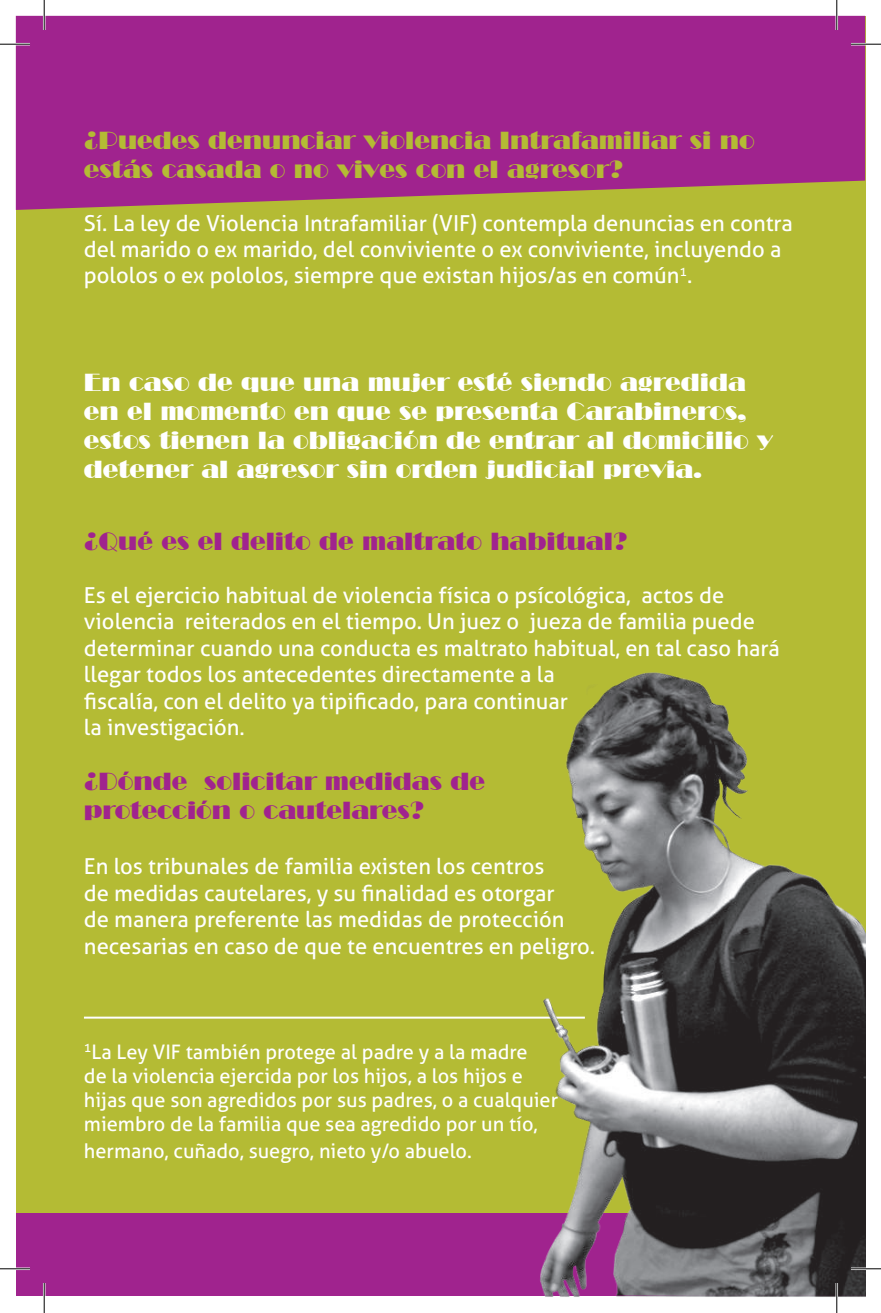
<style>
.page{position:relative;width:881px;height:1313px;background:#fff}
.page>*{position:absolute;margin:0;border:0;box-sizing:border-box;transform-origin:0 0}
.t1{font:24px/28.8px "Broadway BT";color:#fff}
.t2{font:24px/28.8px "Broadway BT";color:#a0238e}
.t3{font:24px/28.8px "Broadway BT";color:#b4bb34}
.t4{font:22px/26.4px "Aller";color:#fff}
.t5{font:20px/24px "Aller";color:#fff}
</style>
<div class="page">
<div style="left:16px;top:16px;width:849px;height:1274px;background:#b4bb34"></div>
<svg style="left:16px;top:16px;width:849px;height:194px;background:#a12e87"></svg>
<hr style="left:84px;top:1016px;width:500px;height:2px;background:#fff">
<div style="left:16px;top:1213px;width:849px;height:82px;background:#a0238e"></div>
<img style="left:534px;top:672px;width:331px;height:625px">
<hr style="left:0;top:43px;width:30px;height:2px;background:#fff">
<hr style="left:850px;top:43px;width:30px;height:2px;background:#fff">
<hr style="left:0;top:1267px;width:30px;height:2px;background:#fff">
<hr style="left:850px;top:1267px;width:30px;height:2px;background:#fff">
<hr style="left:43px;top:0;width:2px;height:30px;background:#fff">
<hr style="left:43px;top:1282px;width:2px;height:30px;background:#fff">
<hr style="left:835px;top:0;width:2px;height:30px;background:#fff">
<hr style="left:835px;top:1282px;width:2px;height:30px;background:#fff">
<hr style="left:0;top:44px;width:30px;height:1px;background:#000">
<hr style="left:850px;top:44px;width:30px;height:1px;background:#000">
<hr style="left:0;top:1268px;width:30px;height:1px;background:#000">
<hr style="left:850px;top:1268px;width:30px;height:1px;background:#000">
<hr style="left:44px;top:0;width:1px;height:30px;background:#000">
<hr style="left:44px;top:1282px;width:1px;height:30px;background:#000">
<hr style="left:836px;top:0;width:1px;height:30px;background:#000">
<hr style="left:836px;top:1282px;width:1px;height:30px;background:#000">
<p class="t3" style="left:84px;top:126px;width:672px">¿Puedes denunciar violencia Intrafamiliar si no estás casada o no vives con el agresor?</p>
<p class="t4" style="left:84px;top:209px;width:710px">Sí. La ley de Violencia Intrafamiliar (VIF) contempla denuncias en contra del marido o ex marido, del conviviente o ex conviviente, incluyendo a pololos o ex pololos, siempre que existan hijos/as en común<sup>1</sup>.</p>
<p class="t1" style="left:84px;top:368px;width:690px">En caso de que una mujer esté siendo agredida en el momento en que se presenta Carabineros, estos tienen la obligación de entrar al domicilio y detener al agresor sin orden judicial previa.</p>
<p class="t2" style="left:84px;top:527px;width:545px">¿Qué es el delito de maltrato habitual?</p>
<p class="t4" style="left:84px;top:582px;width:697px">Es el ejercicio habitual de violencia física o psícológica, actos de violencia reiterados en el tiempo. Un juez o jueza de familia puede determinar cuando una conducta es maltrato habitual, en tal caso hará llegar todos los antecedentes directamente a la<br>fiscalía, con el delito ya tipificado, para continuar<br>la investigación.</p>
<p class="t2" style="left:84px;top:767px;width:403px">¿Dónde solicitar medidas de protección o cautelares?</p>
<p class="t4" style="left:84px;top:853px;width:512px">En los tribunales de familia existen los centros<br>de medidas cautelares, y su finalidad es otorgar<br>de manera preferente las medidas de protección necesarias en caso de que te encuentres en peligro.</p>
<p class="t5" style="left:84px;top:1040px;width:475px"><sup>1</sup>La Ley VIF también protege al padre y a la madre<br>de la violencia ejercida por los hijos, a los hijos e hijas que son agredidos por sus padres, o a cualquier miembro de la familia que sea agredido por un tío,</p>
<p class="t5" style="left:84px;top:1138px;width:389px">hermano, cuñado, suegro, nieto y/o abuelo.</p>
</div>
